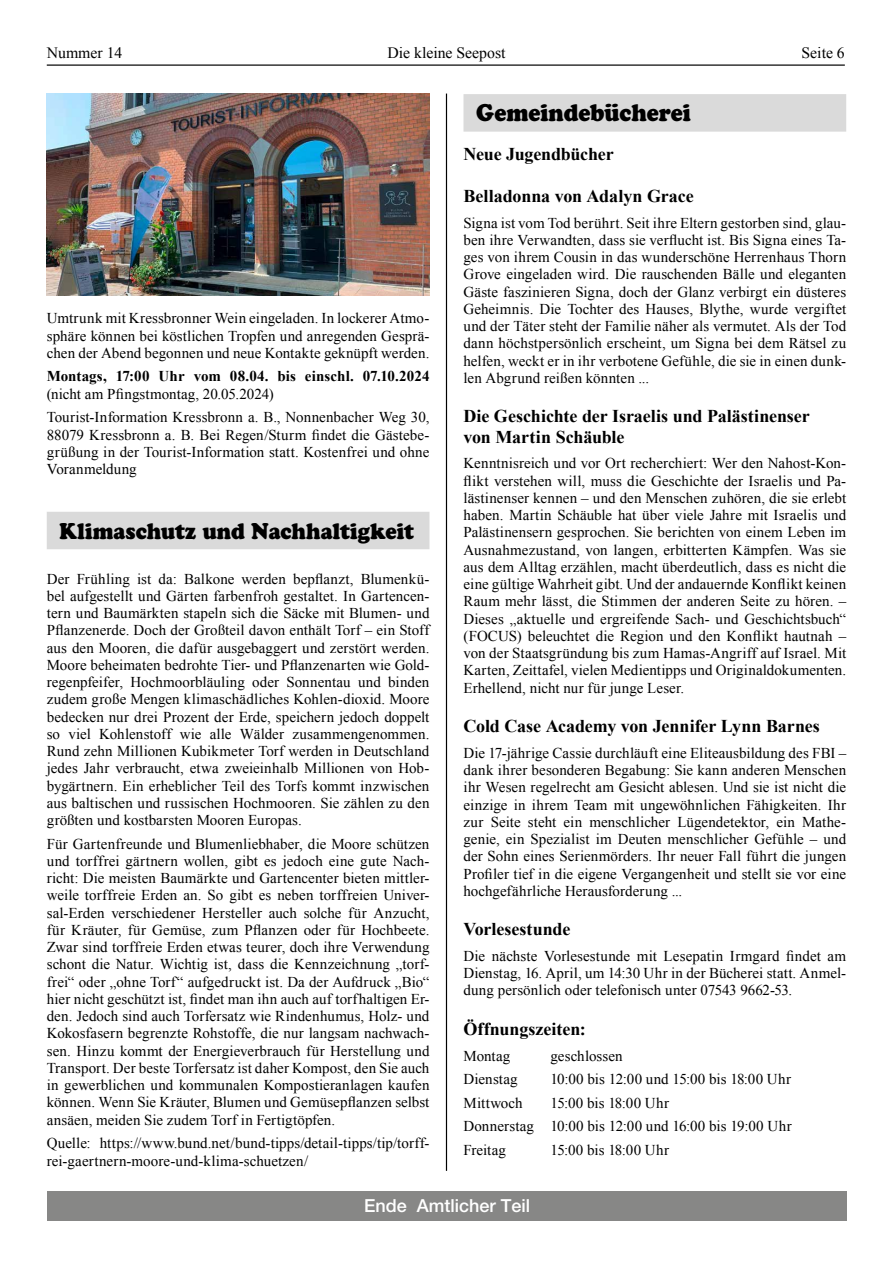
<style>
.page{position:relative;width:893px;height:1263px;background:#fff}
.page>*{position:absolute;margin:0;border:0;box-sizing:border-box;transform-origin:0 0}
.t1{font:24px "Cooper Black Std";letter-spacing:-.005em;color:#000;scale:.9 1}
.t2{font:22.5px "Cooper Black Std";color:#000;scale:.9 1}
.t3{font:700 18px/20.2px "Times New Roman";letter-spacing:-.005em;color:#000}
.t4{font:500 18px "Helvetica Neue LT Std";color:#fff}
.t5{font:15.75px "Times New Roman";color:#000}
.t6{font:15px/17.2px "Times New Roman";letter-spacing:.005em;color:#000;text-align:justify}
.t7{font:700 15px "Times New Roman";letter-spacing:.005em;color:#000}
</style>
<div class="page">
<hr style="left:47px;top:64px;width:798px;height:2px;background:#000">
<hr style="left:446px;top:94px;width:1px;height:1077px;background:#000">
<div style="left:463px;top:94px;width:383px;height:38px;background:#dadada"></div>
<div style="left:47px;top:512px;width:382px;height:37px;background:#dadada"></div>
<img style="left:47px;top:94px;width:382px;height:202px">
<div style="left:47px;top:1191px;width:800px;height:29px;background:#878786"></div>
<p class="t5" style="left:47px;top:42px;width:77px">Nummer 14</p>
<p class="t5" style="left:387px;top:42px;width:120px">Die kleine Seepost</p>
<p class="t5" style="left:801px;top:42px;width:45px">Seite 6</p>
<h1 class="t1" style="left:476px;top:98px;width:240px">Gemeindebücherei</h1>
<p class="t3" style="left:463px;top:144px;width:152px">Neue Jugendbücher</p>
<p class="t3" style="left:463px;top:185px;width:232px">Belladonna von Adalyn Grace</p>
<p class="t6" style="left:463px;top:214px;width:384px">Signa ist vom Tod berührt. Seit ihre Eltern gestorben sind, glau&shy;ben ihre Verwandten, dass sie verflucht ist. Bis Signa eines Ta&shy;ges von ihrem Cousin in das wunderschöne Herrenhaus Thorn Grove eingeladen wird. Die rauschenden Bälle und eleganten Gäste faszinieren Signa, doch der Glanz verbirgt ein düsteres Geheimnis. Die Tochter des Hauses, Blythe, wurde vergiftet und der Täter steht der Familie näher als vermutet. Als der Tod dann höchstpersönlich erscheint, um Signa bei dem Rätsel zu helfen, weckt er in ihr verbotene Gefühle, die sie in einen dunk&shy;len Abgrund reißen könnten ...</p>
<p class="t3" style="left:463px;top:406px;width:348px">Die Geschichte der Israelis und Palästinenser von Martin Schäuble</p>
<p class="t6" style="left:463px;top:454px;width:384px">Kenntnisreich und vor Ort recherchiert: Wer den Nahost-Kon&shy;flikt verstehen will, muss die Geschichte der Israelis und Pa&shy;lästinenser kennen – und den Menschen zuhören, die sie erlebt haben. Martin Schäuble hat über viele Jahre mit Israelis und Palästinensern gesprochen. Sie berichten von einem Leben im Ausnahmezustand, von langen, erbitterten Kämpfen. Was sie aus dem Alltag erzählen, macht überdeutlich, dass es nicht die eine gültige Wahrheit gibt. Und der andauernde Konflikt keinen Raum mehr lässt, die Stimmen der anderen Seite zu hören. – Dieses „aktuelle und ergreifende Sach- und Geschichtsbuch“ (FOCUS) beleuchtet die Region und den Konflikt hautnah – von der Staatsgründung bis zum Hamas-Angriff auf Israel. Mit Karten, Zeittafel, vielen Medientipps und Originaldokumenten.<br>Erhellend, nicht nur für junge Leser.</p>
<p class="t3" style="left:463px;top:715px;width:358px">Cold Case Academy von Jennifer Lynn Barnes</p>
<p class="t6" style="left:463px;top:744px;width:384px">Die 17-jährige Cassie durchläuft eine Eliteausbildung des FBI – dank ihrer besonderen Begabung: Sie kann anderen Menschen ihr Wesen regelrecht am Gesicht ablesen. Und sie ist nicht die einzige in ihrem Team mit ungewöhnlichen Fähigkeiten. Ihr zur Seite steht ein menschlicher Lügendetektor, ein Mathe&shy;genie, ein Spezialist im Deuten menschlicher Gefühle – und der Sohn eines Serienmörders. Ihr neuer Fall führt die jungen Profiler tief in die eigene Vergangenheit und stellt sie vor eine hochgefährliche Herausforderung ...</p>
<p class="t3" style="left:463px;top:918px;width:108px">Vorlesestunde</p>
<p class="t6" style="left:463px;top:947px;width:384px">Die nächste Vorlesestunde mit Lesepatin Irmgard findet am Dienstag, 16. April, um 14:30 Uhr in der Bücherei statt. Anmel&shy;dung persönlich oder telefonisch unter 07543 9662-53.</p>
<p class="t3" style="left:463px;top:1018px;width:124px">Öffnungszeiten:</p>
<p class="t6" style="left:463px;top:1047px;width:48px">Montag</p>
<p class="t6" style="left:550px;top:1047px;width:74px">geschlossen</p>
<p class="t6" style="left:463px;top:1070px;width:56px">Dienstag</p>
<p class="t6" style="left:550px;top:1070px;width:242px">10:00 bis 12:00 und 15:00 bis 18:00 Uhr</p>
<p class="t6" style="left:463px;top:1094px;width:61px">Mittwoch</p>
<p class="t6" style="left:47px;top:309px;width:384px">Umtrunk mit Kressbronner Wein eingeladen. In lockerer Atmo&shy;sphäre können bei köstlichen Tropfen und anregenden Gesprä&shy;chen der Abend begonnen und neue Kontakte geknüpft werden.</p>
<p class="t7" style="left:47px;top:366px;width:384px">Montags, 17:00 Uhr vom 08.04. bis einschl. 07.10.2024</p>
<p class="t6" style="left:47px;top:382px;width:384px;line-height:23.7px">(nicht am Pfingstmontag, 20.05.2024)<br>Tourist-Information Kressbronn a. B., Nonnenbacher Weg 30,</p>
<p class="t6" style="left:47px;top:426px;width:384px">88079 Kressbronn a. B. Bei Regen/Sturm findet die Gästebe&shy;grüßung in der Tourist-Information statt. Kostenfrei und ohne Voranmeldung</p>
<h2 class="t2" style="left:60px;top:517px;width:395px">Klimaschutz und Nachhaltigkeit</h2>
<p class="t6" style="left:47px;top:570px;width:384px">Der Frühling ist da: Balkone werden bepflanzt, Blumenkü&shy;bel aufgestellt und Gärten farbenfroh gestaltet. In Gartencen&shy;tern und Baumärkten stapeln sich die Säcke mit Blumen- und Pflanzenerde. Doch der Großteil davon enthält Torf – ein Stoff aus den Mooren, die dafür ausgebaggert und zerstört werden.<br>Moore beheimaten bedrohte Tier- und Pflanzenarten wie Gold&shy;regenpfeifer, Hochmoorbläuling oder Sonnentau und binden zudem große Mengen klimaschädliches Kohlen-dioxid. Moore bedecken nur drei Prozent der Erde, speichern jedoch doppelt so viel Kohlenstoff wie alle Wälder zusammengenommen.<br>Rund zehn Millionen Kubikmeter Torf werden in Deutschland jedes Jahr verbraucht, etwa zweieinhalb Millionen von Hob&shy;bygärtnern. Ein erheblicher Teil des Torfs kommt inzwischen aus baltischen und russischen Hochmooren. Sie zählen zu den größten und kostbarsten Mooren Europas.</p>
<p class="t6" style="left:47px;top:835px;width:384px">Für Gartenfreunde und Blumenliebhaber, die Moore schützen und torffrei gärtnern wollen, gibt es jedoch eine gute Nach&shy;richt: Die meisten Baumärkte und Gartencenter bieten mittler&shy;weile torffreie Erden an. So gibt es neben torffreien Univer&shy;sal-Erden verschiedener Hersteller auch solche für Anzucht, für Kräuter, für Gemüse, zum Pflanzen oder für Hochbeete.<br>Zwar sind torffreie Erden etwas teurer, doch ihre Verwendung schont die Natur. Wichtig ist, dass die Kennzeichnung „torf&shy;frei“ oder „ohne Torf“ aufgedruckt ist. Da der Aufdruck „Bio“ hier nicht geschützt ist, findet man ihn auch auf torfhaltigen Er&shy;den. Jedoch sind auch Torfersatz wie Rindenhumus, Holz- und Kokosfasern begrenzte Rohstoffe, die nur langsam nachwach&shy;sen. Hinzu kommt der Energieverbrauch für Herstellung und Transport. Der beste Torfersatz ist daher Kompost, den Sie auch in gewerblichen und kommunalen Kompostieranlagen kaufen können. Wenn Sie Kräuter, Blumen und Gemüsepflanzen selbst ansäen, meiden Sie zudem Torf in Fertigtöpfen.</p>
<p class="t6" style="left:47px;top:1134px;width:384px">Quelle: https://www.bund.net/bund-tipps/detail-tipps/tip/torff&shy;rei-gaertnern-moore-und-klima-schuetzen/</p>
<p class="t4" style="left:364px;top:1195px;width:168px">Ende Amtlicher Teil</p>
<p class="t6" style="left:463px;top:1091px;width:330px;line-height:23.7px;text-align:left;text-indent:87px">15:00 bis 18:00 Uhr<br>Donnerstag 10:00 bis 12:00 und 16:00 bis 19:00 Uhr<br>Freitag</p>
<p class="t6" style="left:550px;top:1141px;width:120px">15:00 bis 18:00 Uhr</p>
</div>
